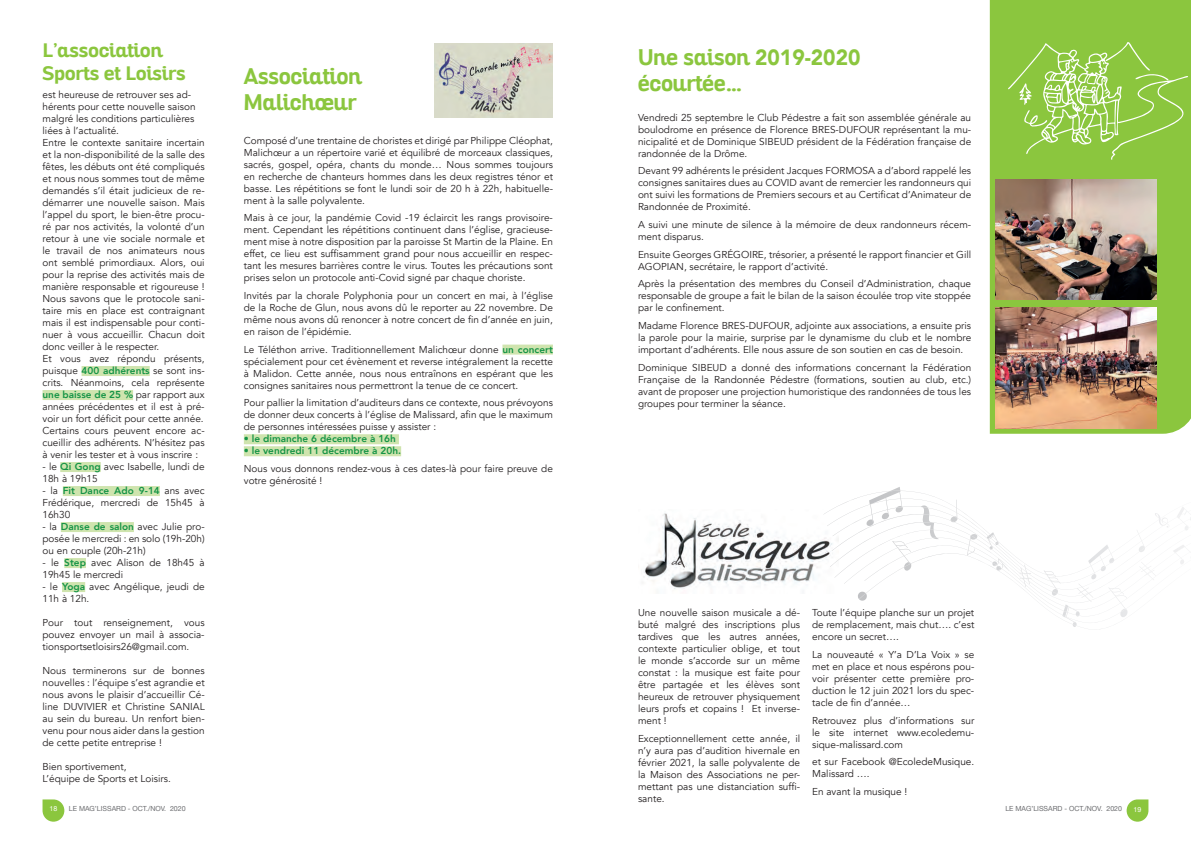
<style>
.page{position:relative;width:1191px;height:842px;background:#fff}
.page>*{position:absolute;margin:0;border:0;box-sizing:border-box;transform-origin:0 0}
.t1{font:700 22px/26.4px "Altair";color:#8bc63e;scale:.95 1}
.t2{font:700 19px/22.8px "Altair";color:#8bc63e}
.t3{font:10px/12px "Avenir";color:#231f20;text-align:justify}
.t4{font:800 10px "Avenir";color:#159446}
.t5{font:7px "Helvetica Neue";color:#6c6d70}
.t6{font:7px "Helvetica Neue";color:#fff}
.s1{font-weight:800;color:#159446}
.s2{font-family:"Avenir";font-weight:900}
</style>
<div class="page">
<svg style="left:43px;top:799px;width:21px;height:23px"></svg>
<svg style="left:1126px;top:799px;width:22px;height:23px"></svg>
<div style="left:989px;top:0;width:202px;height:434px;background:#8bc63e"></div>
<svg style="left:1007px;top:42px;width:181px;height:118px;background:#9c5"></svg>
<img style="left:995px;top:179px;width:161px;height:121px">
<img style="left:995px;top:307px;width:161px;height:121px">
<img style="left:643px;top:513px;width:180px;height:76px">
<div style="left:502px;top:345px;width:51px;height:10px;background:#cfe4ae"></div>
<div style="left:244px;top:434px;width:155px;height:10px;background:#cfe4ae"></div>
<div style="left:244px;top:446px;width:157px;height:10px;background:#cfe4ae"></div>
<img style="left:434px;top:43px;width:119px;height:74px">
<svg style="left:823px;top:487px;width:368px;height:140px"></svg>
<div style="left:82px;top:366px;width:68px;height:10px;background:#cfe4ae"></div>
<div style="left:43px;top:390px;width:90px;height:10px;background:#cfe4ae"></div>
<div style="left:60px;top:462px;width:41px;height:10px;background:#cfe4ae"></div>
<div style="left:63px;top:486px;width:97px;height:10px;background:#cfe4ae"></div>
<div style="left:61px;top:522px;width:73px;height:10px;background:#cfe4ae"></div>
<div style="left:64px;top:558px;width:22px;height:10px;background:#cfe4ae"></div>
<div style="left:62px;top:582px;width:23px;height:10px;background:#cfe4ae"></div>
<h2 class="t2" style="left:43px;top:39px;width:145px">L’association<br>Sports et Loisirs</h2>
<p class="t3" style="left:43px;top:89px;width:164px;text-align:left">est heureuse de retrouver ses ad&shy;hérents pour cette nouvelle saison malgré les conditions particulières liées à l’actualité.<br>Entre le contexte sanitaire incertain et la non-disponibilité de la salle des fêtes, les débuts ont été compliqués et nous nous sommes tout de même demandés s’il était judicieux de re&shy;démarrer une nouvelle saison. Mais l’appel du sport, le bien-être procu&shy;ré par nos activités, la volonté d’un retour à une vie sociale normale et le travail de nos animateurs nous ont semblé primordiaux. Alors, oui pour la reprise des activités mais de manière responsable et rigoureuse !<br>Nous savons que le protocole sani&shy;taire mis en place est contraignant mais il est indispensable pour conti&shy;nuer à vous accueillir. Chacun doit donc veiller à le respecter.<br>Et vous avez répondu présents, puisque <span class="s1">400 adhérents</span> se sont ins&shy;crits. Néanmoins, cela représente <span class="s1">une baisse de 25 %</span> par rapport aux années précédentes et il est à pré&shy;voir un fort déficit pour cette année.<br>Certains cours peuvent encore ac&shy;cueillir des adhérents. N’hésitez pas à venir les tester et à vous inscrire :</p>
<p class="t3" style="left:43px;top:461px;width:164px">- le <span class="s1">Qi Gong</span> avec Isabelle, lundi de<br>18h à 19h15</p>
<p class="t3" style="left:43px;top:485px;width:164px">- la <span class="s1">Fit Dance Ado 9-14</span> ans avec Frédérique, mercredi de 15h45 à 16h30</p>
<p class="t3" style="left:43px;top:521px;width:164px">- la <span class="s1">Danse de salon</span> avec Julie pro&shy;posée le mercredi : en solo (19h-20h) ou en couple (20h-21h)</p>
<p class="t3" style="left:43px;top:557px;width:164px">- le <span class="s1">Step</span> avec Alison de 18h45 à<br>19h45 le mercredi</p>
<p class="t3" style="left:43px;top:581px;width:164px">- le <span class="s1">Yoga</span> avec Angélique, jeudi de<br>11h à 12h.</p>
<p class="t3" style="left:43px;top:617px;width:164px">Pour tout renseignement, vous pouvez envoyer un mail à associa&shy;tionsportsetloisirs26@gmail.com.</p>
<p class="t3" style="left:43px;top:665px;width:164px">Nous terminerons sur de bonnes nouvelles : l’équipe s’est agrandie et nous avons le plaisir d’accueillir Cé&shy;line DUVIVIER et Christine SANIAL au sein du bureau. Un renfort bien&shy;venu pour nous aider dans la gestion de cette petite entreprise !</p>
<p class="t3" style="left:43px;top:761px;width:130px">Bien sportivement,<br>L’équipe de Sports et Loisirs.</p>
<h1 class="t1" style="left:244px;top:63px;width:126px">Association<br>Malichœur</h1>
<p class="t3" style="left:244px;top:134px;width:311px">Composé d’une trentaine de choristes et dirigé par Philippe Cléophat, Malichœur a un répertoire varié et équilibré de morceaux classiques, sacrés, gospel, opéra, chants du monde… Nous sommes toujours en recherche de chanteurs hommes dans les deux registres ténor et basse. Les répétitions se font le lundi soir de 20 h à 22h, habituelle&shy;ment à la salle polyvalente.</p>
<p class="t3" style="left:244px;top:212px;width:310px">Mais à ce jour, la pandémie Covid -19 éclaircit les rangs provisoire&shy;ment. Cependant les répétitions continuent dans l’église, gracieuse&shy;ment mise à notre disposition par la paroisse St Martin de la Plaine. En effet, ce lieu est suffisamment grand pour nous accueillir en respec&shy;tant les mesures barrières contre le virus. Toutes les précautions sont prises selon un protocole anti-Covid signé par chaque choriste.</p>
<p class="t3" style="left:244px;top:290px;width:310px">Invités par la chorale Polyphonia pour un concert en mai, à l’église de la Roche de Glun, nous avons dû le reporter au 22 novembre. De même nous avons dû renoncer à notre concert de fin d’année en juin, en raison de l’épidémie.</p>
<p class="t3" style="left:244px;top:343px;width:310px">Le Téléthon arrive. Traditionnellement Malichœur donne <span class="s1">un concert </span>spécialement pour cet évènement et reverse intégralement la recette à Malidon. Cette année, nous nous entraînons en espérant que les consignes sanitaires nous permettront la tenue de ce concert.</p>
<p class="t3" style="left:244px;top:397px;width:310px">Pour pallier la limitation d’auditeurs dans ce contexte, nous prévoyons de donner deux concerts à l’église de Malissard, afin que le maximum de personnes intéressées puisse y assister :</p>
<p class="t4" style="left:244px;top:431px;width:154px">• le dimanche 6 décembre à 16h</p>
<p class="t4" style="left:244px;top:443px;width:159px">• le vendredi 11 décembre à 20h.</p>
<p class="t3" style="left:244px;top:463px;width:310px">Nous vous donnons rendez-vous à ces dates-là pour faire preuve de votre générosité !</p>
<h1 class="t1" style="left:638px;top:44px;width:236px">Une saison <span class="s2">2019-2020 </span>écourtée…</h1>
<p class="t3" style="left:638px;top:111px;width:335px">Vendredi 25 septembre le Club Pédestre a fait son assemblée générale au boulodrome en présence de Florence BRES-DUFOUR représentant la mu&shy;nicipalité et de Dominique SIBEUD président de la Fédération française de randonnée de la Drôme.</p>
<p class="t3" style="left:638px;top:165px;width:335px">Devant 99 adhérents le président Jacques FORMOSA a d’abord rappelé les consignes sanitaires dues au COVID avant de remercier les randonneurs qui ont suivi les formations de Premiers secours et au Certificat d’Animateur de Randonnée de Proximité.</p>
<p class="t3" style="left:638px;top:219px;width:335px">A suivi une minute de silence à la mémoire de deux randonneurs récem&shy;ment disparus.</p>
<p class="t3" style="left:638px;top:248px;width:335px">Ensuite Georges GRÉGOIRE, trésorier, a présenté le rapport financier et Gill<br>AGOPIAN, secrétaire, le rapport d’activité.</p>
<p class="t3" style="left:638px;top:278px;width:335px">Après la présentation des membres du Conseil d’Administration, chaque responsable de groupe a fait le bilan de la saison écoulée trop vite stoppée par le confinement.</p>
<p class="t3" style="left:638px;top:320px;width:335px">Madame Florence BRES-DUFOUR, adjointe aux associations, a ensuite pris la parole pour la mairie, surprise par le dynamisme du club et le nombre important d’adhérents. Elle nous assure de son soutien en cas de besoin.</p>
<p class="t3" style="left:638px;top:361px;width:335px">Dominique SIBEUD a donné des informations concernant la Fédération Française de la Randonnée Pédestre (formations, soutien au club, etc.) avant de proposer une projection humoristique des randonnées de tous les groupes pour terminer la séance.</p>
<p class="t3" style="left:638px;top:607px;width:164px">Une nouvelle saison musicale a dé&shy;buté malgré des inscriptions plus tardives que les autres années, contexte particulier oblige, et tout le monde s’accorde sur un même constat : la musique est faite pour être partagée et les élèves sont heureux de retrouver physiquement leurs profs et copains ! Et inverse&shy;ment !</p>
<p class="t3" style="left:638px;top:733px;width:164px">Exceptionnellement cette année, il n’y aura pas d’audition hivernale en février 2021, la salle polyvalente de la Maison des Associations ne per&shy;mettant pas une distanciation suffi&shy;sante.</p>
<p class="t3" style="left:812px;top:607px;width:164px">Toute l’équipe planche sur un projet de remplacement, mais chut…. c’est encore un secret….</p>
<p class="t3" style="left:812px;top:649px;width:164px">La nouveauté « Y’a D’La Voix » se met en place et nous espérons pou&shy;voir présenter cette première pro&shy;duction le 12 juin 2021 lors du spec&shy;tacle de fin d’année…</p>
<p class="t3" style="left:812px;top:714px;width:164px">Retrouvez plus d’informations sur le site internet www.ecoledemu&shy;sique-malissard.com</p>
<p class="t3" style="left:812px;top:756px;width:164px">et sur Facebook @EcoledeMusique.<br>Malissard ….</p>
<p class="t3" style="left:812px;top:786px;width:97px">En avant la musique !</p>
<p class="t5" style="left:69px;top:803px;width:118px">LE MAG’LISSARD - OCT./NOV. 2020</p>
<p class="t5" style="left:1005px;top:804px;width:118px">LE MAG’LISSARD - OCT./NOV. 2020</p>
<p class="t6" style="left:50px;top:803px;width:9px">18</p>
<p class="t6" style="left:1133px;top:804px;width:9px">19</p>
</div>
